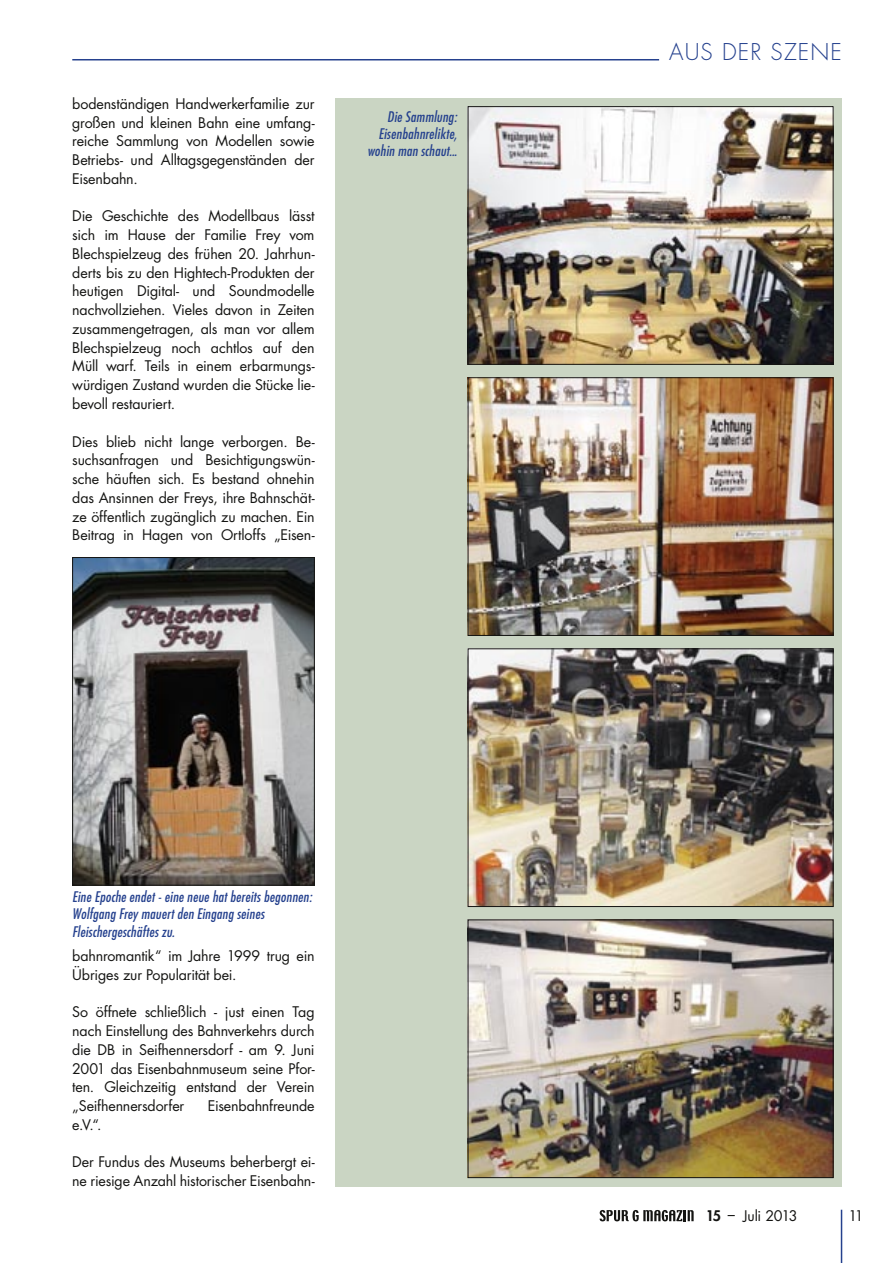
<style>
.page{position:relative;width:893px;height:1263px;background:#fff}
.page>*{position:absolute;margin:0;border:0;box-sizing:border-box;transform-origin:0 0}
.RS_Rubrik{font:300 22.5px "Futura";letter-spacing:.05em;color:#25418e}
.RS_Fliestext{font:14.25px/18.8px "Futura";letter-spacing:-.015em;color:#141412;text-align:justify}
.RS_Bildtext{font:italic condensed 14.25px/17.2px "Futura";letter-spacing:.02em;color:#25418e;text-align:right}
.s1{font-weight:800}
</style>
<div class="page">
<hr style="left:841px;top:1210px;width:1px;height:53px;background:#25418e">
<svg style="left:600px;top:1210px;width:94px;height:11px"></svg>
<div style="left:336px;top:98px;width:506px;height:1088px;background:#cad5c3"></div>
<img style="left:470px;top:650px;width:361px;height:255px">
<div style="left:468px;top:648px;width:365px;height:259px;border:1px solid #141412"></div>
<img style="left:470px;top:921px;width:361px;height:255px">
<div style="left:468px;top:919px;width:365px;height:259px;border:1px solid #141412"></div>
<img style="left:470px;top:108px;width:361px;height:255px">
<div style="left:468px;top:106px;width:365px;height:259px;border:1px solid #141412"></div>
<img style="left:470px;top:379px;width:361px;height:255px">
<div style="left:468px;top:377px;width:365px;height:259px;border:1px solid #141412"></div>
<img style="left:74px;top:559px;width:239px;height:324px">
<div style="left:72px;top:557px;width:243px;height:328px;border:1px solid #141412"></div>
<hr style="left:72px;top:59px;width:587px;height:1px;background:#25418e">
<p class="RS_Fliestext" style="left:72px;top:94px;width:244px">bodenständigen Handwerkerfamilie zur großen und kleinen Bahn eine umfang&shy;reiche Sammlung von Modellen sowie Betriebs- und Alltagsgegenständen der Eisenbahn.</p>
<p class="RS_Fliestext" style="left:72px;top:207px;width:244px">Die Geschichte des Modellbaus lässt sich im Hause der Familie Frey vom Blechspielzeug des frühen 20. Jahrhun&shy;derts bis zu den Hightech-Produkten der heutigen Digital- und Soundmodelle nachvollziehen. Vieles davon in Zeiten zusammengetragen, als man vor allem Blechspielzeug noch achtlos auf den Müll warf. Teils in einem erbarmungs&shy;würdigen Zustand wurden die Stücke lie&shy;bevoll restauriert.</p>
<p class="RS_Fliestext" style="left:72px;top:432px;width:244px">Dies blieb nicht lange verborgen. Be&shy;suchsanfragen und Besichtigungswün&shy;sche häuften sich. Es bestand ohnehin das Ansinnen der Freys, ihre Bahnschät&shy;ze öffentlich zugänglich zu machen. Ein Beitrag in Hagen von Ortloffs „Eisen-</p>
<p class="RS_Bildtext" style="left:367px;top:108px;width:91px">Die Sammlung:<br>Eisenbahnrelikte, wohin man schaut...</p>
<p class="RS_Bildtext" style="left:72px;top:888px;width:241px;text-align:left">Eine Epoche endet - eine neue hat bereits begonnen:<br>Wolfgang Frey mauert den Eingang seines<br>Fleischergeschäftes zu.</p>
<p class="RS_Fliestext" style="left:72px;top:946px;width:244px">bahnromantik“ im Jahre 1999 trug ein<br>Übriges zur Popularität bei.</p>
<p class="RS_Fliestext" style="left:72px;top:1002px;width:244px">So öffnete schließlich - just einen Tag nach Einstellung des Bahnverkehrs durch die DB in Seifhennersdorf - am 9. Juni 2001 das Eisenbahnmuseum seine Pfor&shy;ten. Gleichzeitig entstand der Verein „Seifhennersdorfer</p>
<p class="RS_Fliestext" style="left:208px;top:1096px;width:108px">Eisenbahnfreunde</p>
<p class="RS_Fliestext" style="left:72px;top:1115px;width:31px">e.V.“.</p>
<p class="RS_Fliestext" style="left:72px;top:1152px;width:244px">Der Fundus des Museums beherbergt ei&shy;ne riesige Anzahl historischer Eisenbahn-</p>
<p class="RS_Rubrik" style="left:669px;top:38px;width:174px">AUS DER SZENE</p>
<p class="RS_Fliestext" style="left:706px;top:1206px;width:93px"><span class="s1">15</span> – Juli 2013</p>
<p class="RS_Fliestext" style="left:848px;top:1206px;width:17px">11</p>
</div>
